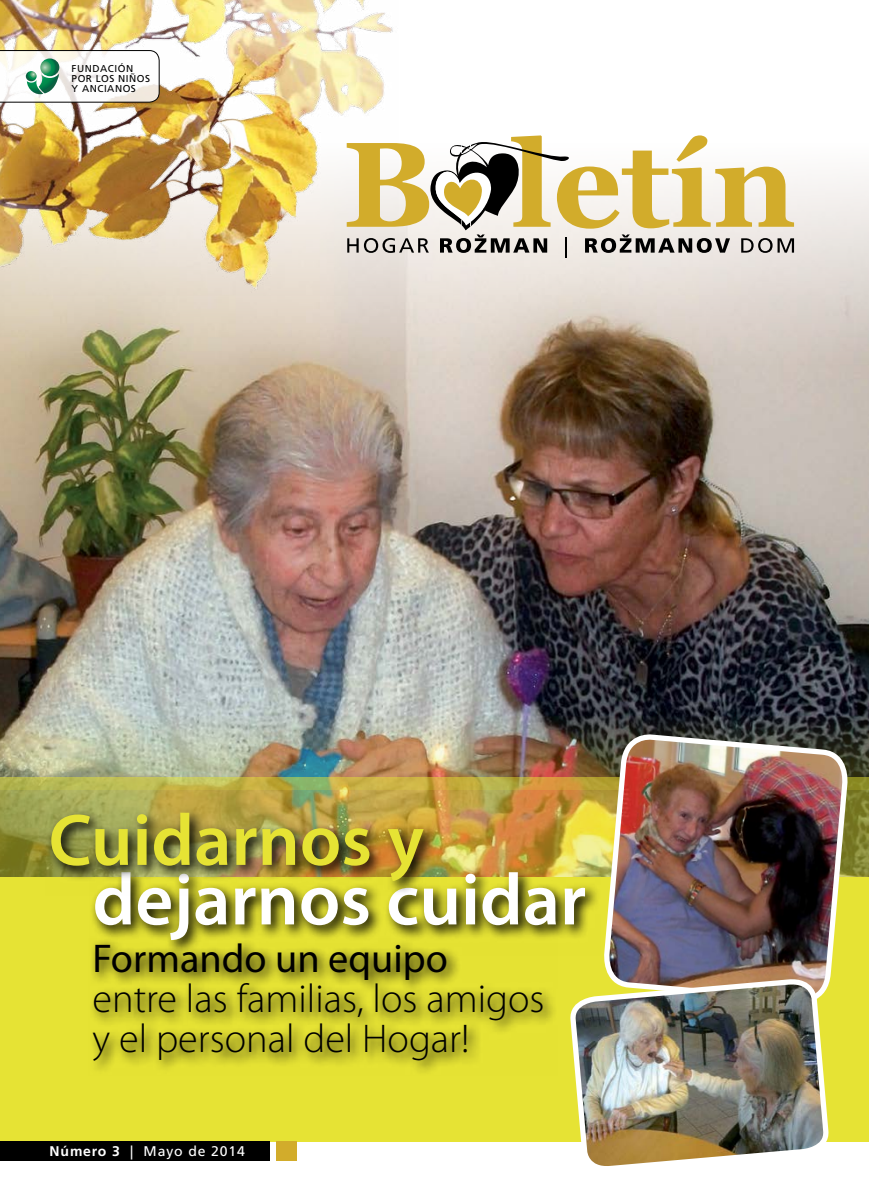
<style>
.page{position:relative;width:869px;height:1191px;background:#fff}
.page>*{position:absolute;margin:0;border:0;box-sizing:border-box;transform-origin:0 0}
.t1{font:600 73.5px "Myriad Pro";color:#fff}
.t2{font:600 73.5px "Myriad Pro";color:#e6e334}
.t3{font:300 40.25px/40.2px "Myriad Pro";color:#000}
.t4{font:40.25px "Myriad Pro";color:#000}
.t5{font:14px "Frutiger LT Std";letter-spacing:.06em;color:#fff}
.t6{font:9.97px/10px "Frutiger LT Std";letter-spacing:.05em;color:#000}
.s1{font-weight:700}
</style>
<div class="page">
<img style="left:0;top:175px;width:868px;height:541px">
<div style="left:0;top:877px;width:868px;height:264px;background:#e6e334"></div>
<img style="left:0;top:789px;width:868px;height:88px">
<img style="left:0;top:716px;width:868px;height:73px">
<img style="left:0;top:0;width:398px;height:296px">
<div style="left:0;top:1141px;width:270px;height:20px;background:#000"></div>
<div style="left:275px;top:1141px;width:21px;height:20px;background:#d2ac2b"></div>
<svg style="left:92px;top:955px;width:462px;height:117px"></svg>
<svg style="left:92px;top:866px;width:508px;height:89px"></svg>
<img style="left:45px;top:807px;width:393px;height:88px">
<svg style="left:346px;top:135px;width:447px;height:94px"></svg>
<svg style="left:347px;top:238px;width:11px;height:15px"></svg>
<hr style="left:565px;top:237px;width:2px;height:21px;background:#000">
<svg style="left:740px;top:238px;width:53px;height:15px"></svg>
<svg style="left:584px;top:234px;width:145px;height:19px;background:#918d8b"></svg>
<svg style="left:364px;top:141px;width:209px;height:112px"></svg>
<svg style="left:0;top:50px;width:159px;height:53px"></svg>
<img style="left:601px;top:663px;width:249px;height:325px">
<img style="left:571px;top:980px;width:256px;height:186px">
<p class="t6" style="left:72px;top:64px;width:80px">FUNDACIÓN<br>POR LOS NIÑOS<br>Y ANCIANOS</p>
<h1 class="t2" style="left:49px;top:793px;width:376px">Cuidarnos y</h1>
<h1 class="t1" style="left:92px;top:853px;width:495px">dejarnos cuidar</h1>
<p class="t4" style="left:92px;top:933px;width:356px">Formando un equipo</p>
<p class="t3" style="left:92px;top:978px;width:453px">entre las familias, los amigos y el personal del Hogar!</p>
<p class="t5" style="left:50px;top:1142px;width:196px"><span class="s1">Número 3</span> | Mayo de 2014</p>
</div>
